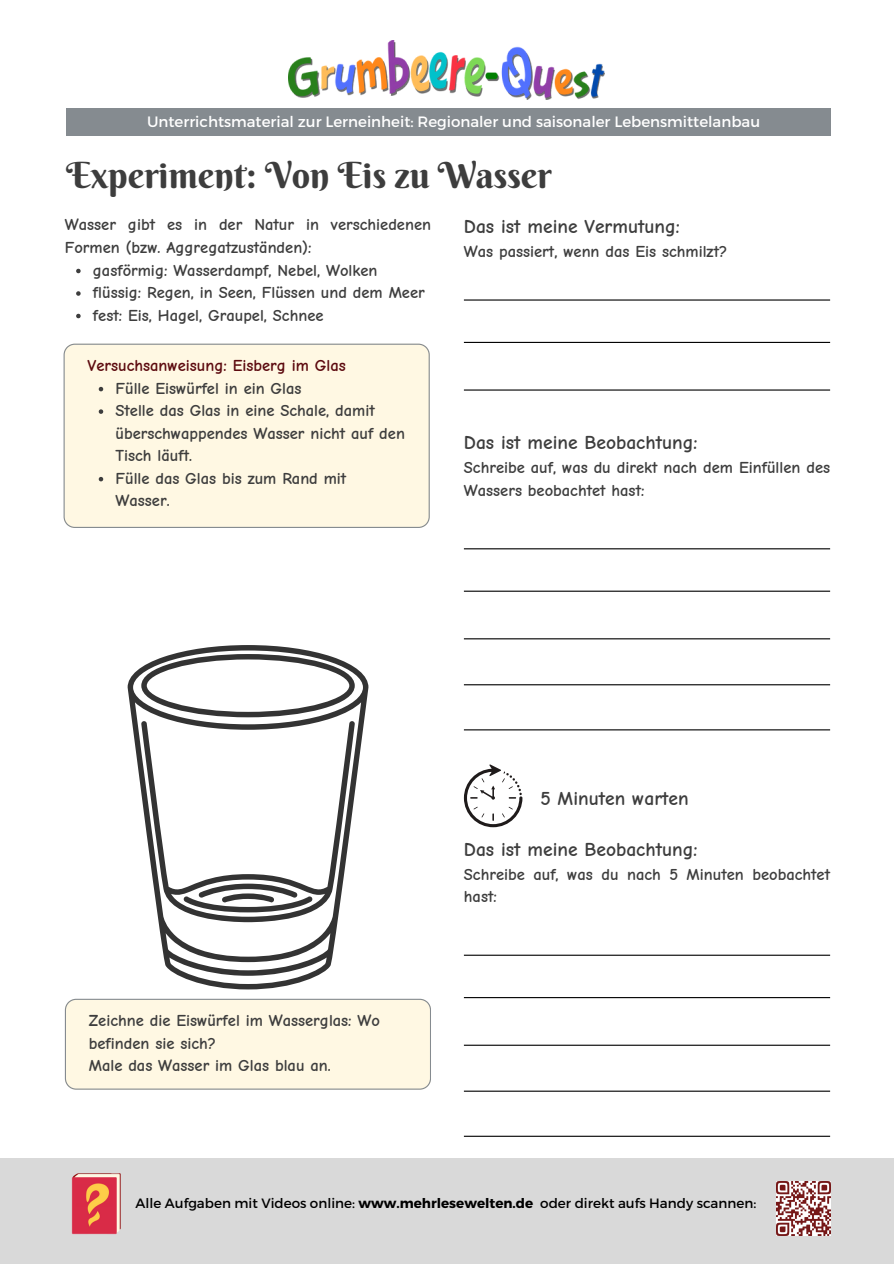
<style>
.page{position:relative;width:894px;height:1264px;background:#fff}
.page>*{position:absolute;margin:0;border:0;box-sizing:border-box;transform-origin:0 0}
.t1{font:36px "Berkshire Swash";color:#3d3d3d}
.t2{font:24px "Montserrat";color:#fff}
.t3{font:700 19.5px "Comic Neue";color:#3d3d3d}
.t4{font:700 16.5px/22.5px "Comic Neue";color:#3d3d3d}
.t5{font:700 16.5px "Comic Neue";color:#5c0a0f}
.t6{font:15px "Montserrat";color:#fff}
.t7{font:13.5px "Montserrat";color:#000}
.s1{font-weight:700}
</style>
<div class="page">
<div style="left:0;top:1157px;width:893px;height:106px;background:#d9d9d9"></div>
<div style="left:66px;top:108px;width:763px;height:28px;background:#858b90"></div>
<img style="left:289px;top:41px;width:315px;height:58px">
<img style="left:71px;top:1173px;width:50px;height:61px">
<img style="left:776px;top:1181px;width:54px;height:53px">
<div style="left:65px;top:998px;width:366px;height:91px;background:#fff8e3"></div>
<svg style="left:128px;top:645px;width:240px;height:344px"></svg>
<svg style="left:141px;top:654px;width:214px;height:268px"></svg>
<div style="left:64px;top:343px;width:365px;height:185px;background:#fff8e3"></div>
<svg style="left:99px;top:387px;width:4px;height:4px"></svg>
<svg style="left:99px;top:409px;width:4px;height:5px"></svg>
<svg style="left:99px;top:477px;width:4px;height:4px"></svg>
<hr style="left:464px;top:548px;width:365px;height:1px;background:#000">
<hr style="left:464px;top:590px;width:365px;height:1px;background:#000">
<hr style="left:464px;top:729px;width:365px;height:1px;background:#000">
<hr style="left:464px;top:638px;width:365px;height:1px;background:#000">
<hr style="left:464px;top:684px;width:365px;height:1px;background:#000">
<hr style="left:464px;top:954px;width:365px;height:1px;background:#000">
<hr style="left:464px;top:997px;width:365px;height:1px;background:#000">
<hr style="left:464px;top:1135px;width:365px;height:1px;background:#000">
<hr style="left:464px;top:1044px;width:365px;height:1px;background:#000">
<hr style="left:464px;top:1090px;width:365px;height:1px;background:#000">
<svg style="left:464px;top:764px;width:58px;height:63px"></svg>
<svg style="left:76px;top:269px;width:5px;height:4px"></svg>
<svg style="left:76px;top:291px;width:5px;height:5px"></svg>
<svg style="left:76px;top:314px;width:5px;height:4px"></svg>
<hr style="left:464px;top:299px;width:365px;height:1px;background:#000">
<hr style="left:464px;top:342px;width:365px;height:1px;background:#000">
<hr style="left:464px;top:389px;width:365px;height:1px;background:#000">
<p class="t2" style="left:108px;top:105px;width:146px">May 10,2025</p>
<h2 class="t2" style="left:641px;top:105px;width:143px">Page : 01/02</h2>
<p class="t6" style="left:147px;top:112px;width:614px">Unterrichtsmaterial zur Lerneinheit: Regionaler und saisonaler Lebensmittelanbau</p>
<p class="t1" style="left:66px;top:152px;width:487px">Experiment: Von Eis zu Wasser</p>
<p class="t4" style="left:65px;top:214px;width:367px">Wasser gibt es in der Natur in verschiedenen<br>Formen (bzw. Aggregatzuständen):</p>
<h4 class="t4" style="left:93px;top:259px;width:286px">gasförmig: Wasserdampf, Nebel, Wolken</h4>
<h4 class="t4" style="left:93px;top:281px;width:333px">flüssig: Regen, in Seen, Flüssen und dem Meer</h4>
<p class="t4" style="left:93px;top:304px;width:232px">fest: Eis, Hagel, Graupel, Schnee</p>
<p class="t5" style="left:87px;top:356px;width:260px">Versuchsanweisung: Eisberg im Glas</p>
<h4 class="t4" style="left:115px;top:377px;width:187px">Fülle Eiswürfel in ein Glas</h4>
<p class="t4" style="left:115px;top:399px;width:291px">Stelle das Glas in eine Schale, damit überschwappendes Wasser nicht auf den<br>Tisch läuft.</p>
<p class="t4" style="left:115px;top:467px;width:232px">Fülle das Glas bis zum Rand mit<br>Wasser.</p>
<p class="t3" style="left:464px;top:215px;width:217px">Das ist meine Vermutung:</p>
<p class="t4" style="left:464px;top:240px;width:265px">Was passiert, wenn das Eis schmilzt?</p>
<p class="t3" style="left:464px;top:432px;width:235px">Das ist meine Beobachtung:</p>
<p class="t4" style="left:464px;top:456px;width:367px">Schreibe auf, was du direkt nach dem Einfüllen des<br>Wassers beobachtet hast:</p>
<h4 class="t4" style="left:89px;top:1009px;width:293px">Zeichne die Eiswürfel im Wasserglas: Wo befinden sie sich?</h4>
<p class="t4" style="left:89px;top:1054px;width:243px">Male das Wasser im Glas blau an.</p>
<h4 class="t3" style="left:540px;top:787px;width:150px">5 Minuten warten</h4>
<h3 class="t3" style="left:464px;top:838px;width:235px">Das ist meine Beobachtung:</h3>
<h3 class="t4" style="left:464px;top:863px;width:367px">Schreibe auf, was du nach 5 Minuten beobachtet hast:</h3>
<h4 class="t7" style="left:135px;top:1194px;width:622px">Alle Aufgaben mit Videos online: <span class="s1">www.mehrlesewelten.de</span> oder direkt aufs Handy scannen:</h4>
</div>
